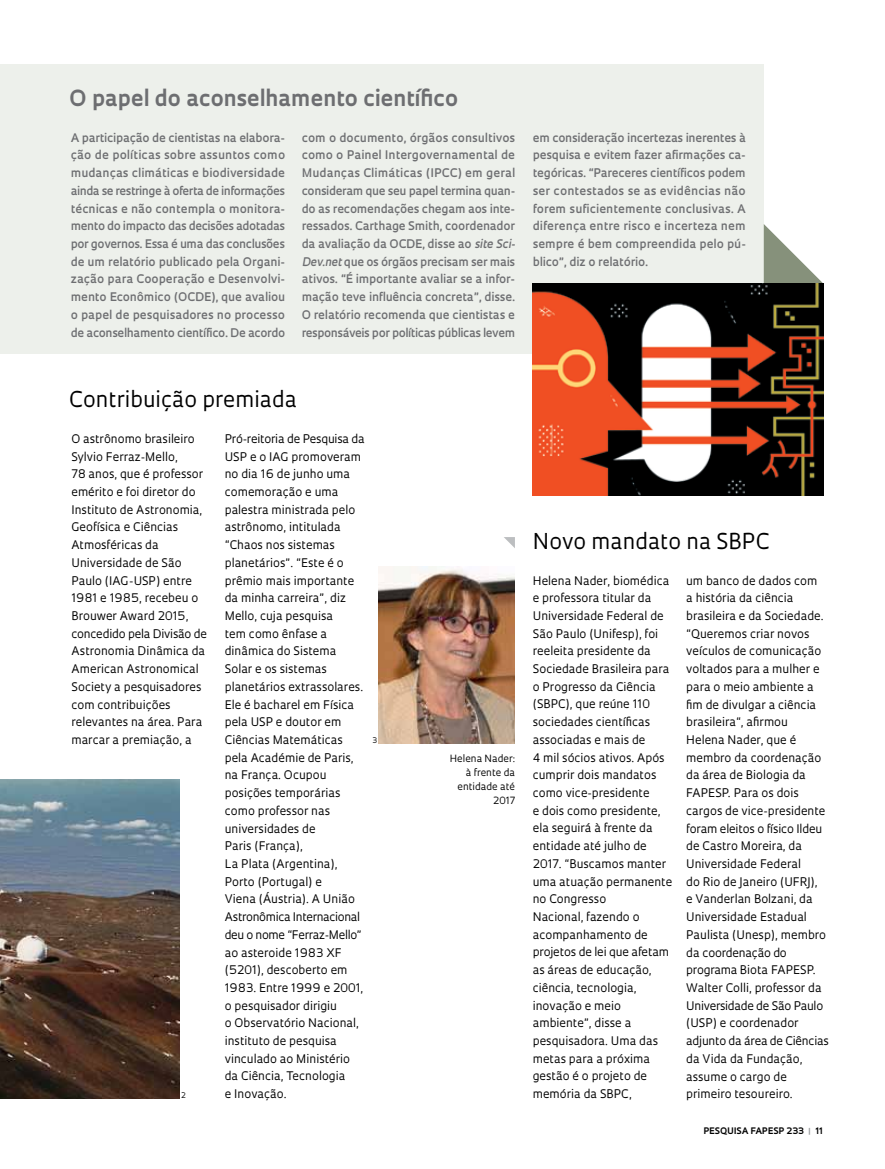
<style>
.page{position:relative;width:885px;height:1169px;background:#fff}
.page>*{position:absolute;margin:0;border:0;box-sizing:border-box;transform-origin:0 0}
.t1{font:700 21.6px "Oculum";color:#6d6e71}
.t2{font:21.3px "Oculum";color:#000}
.t3{font:11.55px/17.7px "Oculum";color:#000}
.t4{font:600 11.55px/17.7px "Oculum";letter-spacing:-.01em;color:#6d6e71;text-align:justify}
.t5{font:9.75px/14.1px "Oculum";color:#000;text-align:right}
.t6{font:700 8.7px "Oculum";letter-spacing:.01em;color:#000}
.t7{font:7.5px "Oculum";color:#000}
.s1{font-style:italic}
.s2{color:#939598}
</style>
<div class="page">
<img style="left:379px;top:566px;width:136px;height:177px">
<img style="left:0;top:779px;width:180px;height:319px">
<div style="left:0;top:64px;width:764px;height:290px;background:#edf0eb"></div>
<svg style="left:764px;top:224px;width:59px;height:59px"></svg>
<img style="left:533px;top:283px;width:290px;height:212px">
<svg style="left:504px;top:537px;width:11px;height:11px"></svg>
<h1 class="t1" style="left:69px;top:83px;width:390px">O papel do aconselhamento científico</h1>
<p class="t4" style="left:71px;top:128px;width:216px">A participação de cientistas na elabora&shy;ção de políticas sobre assuntos como mudanças climáticas e biodiversidade ainda se restringe à oferta de informações técnicas e não contempla o monitora&shy;mento do impacto das decisões adotadas por governos. Essa é uma das conclusões de um relatório publicado pela Organi&shy;zação para Cooperação e Desenvolvi&shy;mento Econômico (OCDE), que avaliou o papel de pesquisadores no processo de aconselhamento científico. De acordo</p>
<p class="t4" style="left:302px;top:128px;width:215px">com o documento, órgãos consultivos como o Painel Intergovernamental de Mudanças Climáticas (IPCC) em geral consideram que seu papel termina quan&shy;do as recomendações chegam aos inte&shy;ressados. Carthage Smith, coordenador da avaliação da OCDE, disse ao <span class="s1">site Sci-Dev.net</span> que os órgãos precisam ser mais ativos. “É importante avaliar se a infor&shy;mação teve influência concreta”, disse.<br>O relatório recomenda que cientistas e responsáveis por políticas públicas levem</p>
<p class="t4" style="left:533px;top:128px;width:214px">em consideração incertezas inerentes à pesquisa e evitem fazer afirmações ca&shy;tegóricas. “Pareceres científicos podem ser contestados se as evidências não forem suficientemente conclusivas. A diferença entre risco e incerteza nem sempre é bem compreendida pelo pú&shy;blico”, diz o relatório.</p>
<h2 class="t2" style="left:69px;top:386px;width:229px">Contribuição premiada</h2>
<p class="t3" style="left:225px;top:429px;width:141px">Pró-reitoria de Pesquisa da<br>USP e o IAG promoveram no dia 16 de junho uma comemoração e uma palestra ministrada pelo astrônomo, intitulada “Chaos nos sistemas planetários”. “Este é o prêmio mais importante da minha carreira”, diz<br>Mello, cuja pesquisa<br>tem como ênfase a dinâmica do Sistema<br>Solar e os sistemas planetários extrassolares.<br>Ele é bacharel em Física pela USP e doutor em<br>Ciências Matemáticas pela Académie de Paris, na França. Ocupou posições temporárias como professor nas universidades de<br>Paris (França),<br>La Plata (Argentina),<br>Porto (Portugal) e<br>Viena (Áustria). A União<br>Astronômica Internacional deu o nome “Ferraz-Mello” ao asteroide 1983 XF (5201), descoberto em<br>1983. Entre 1999 e 2001, o pesquisador dirigiu<br>o Observatório Nacional, instituto de pesquisa vinculado ao Ministério da Ciência, Tecnologia<br>e Inovação.</p>
<p class="t3" style="left:71px;top:429px;width:137px">O astrônomo brasileiro<br>Sylvio Ferraz-Mello,<br>78 anos, que é professor emérito e foi diretor do<br>Instituto de Astronomia,<br>Geofísica e Ciências<br>Atmosféricas da<br>Universidade de São<br>Paulo (IAG-USP) entre<br>1981 e 1985, recebeu o<br>Brouwer Award 2015, concedido pela Divisão de<br>Astronomia Dinâmica da<br>American Astronomical<br>Society a pesquisadores com contribuições relevantes na área. Para marcar a premiação, a</p>
<p class="t7" style="left:181px;top:1090px;width:6px">2</p>
<p class="t7" style="left:372px;top:736px;width:6px">3</p>
<p class="t5" style="left:450px;top:750px;width:67px">Helena Nader: à frente da entidade até<br>2017</p>
<h2 class="t2" style="left:533px;top:527px;width:238px">Novo mandato na SBPC</h2>
<p class="t3" style="left:533px;top:571px;width:141px">Helena Nader, biomédica e professora titular da<br>Universidade Federal de<br>São Paulo (Unifesp), foi reeleita presidente da<br>Sociedade Brasileira para o Progresso da Ciência (SBPC), que reúne 110 sociedades científicas associadas e mais de<br>4 mil sócios ativos. Após cumprir dois mandatos como vice-presidente<br>e dois como presidente, ela seguirá à frente da entidade até julho de<br>2017. “Buscamos manter uma atuação permanente no Congresso<br>Nacional, fazendo o acompanhamento de projetos de lei que afetam as áreas de educação, ciência, tecnologia, inovação e meio ambiente”, disse a pesquisadora. Uma das metas para a próxima gestão é o projeto de memória da SBPC,</p>
<p class="t3" style="left:686px;top:571px;width:144px">um banco de dados com<br>a história da ciência brasileira e da Sociedade. “Queremos criar novos veículos de comunicação voltados para a mulher e para o meio ambiente a fim de divulgar a ciência brasileira“, afirmou<br>Helena Nader, que é membro da coordenação da área de Biologia da<br>FAPESP. Para os dois cargos de vice-presidente foram eleitos o físico Ildeu de Castro Moreira, da<br>Universidade Federal<br>do Rio de Janeiro (UFRJ),<br>e Vanderlan Bolzani, da<br>Universidade Estadual<br>Paulista (Unesp), membro da coordenação do programa Biota FAPESP.<br>Walter Colli, professor da<br>Universidade de São Paulo (USP) e coordenador adjunto da área de Ciências da Vida da Fundação, assume o cargo de primeiro tesoureiro.</p>
<p class="t6" style="left:704px;top:1124px;width:30px">PESQUISA</p>
<p class="t6" style="left:750px;top:1124px;width:74px">FAPESP 233 <span class="s2">|</span> 11</p>
</div>
